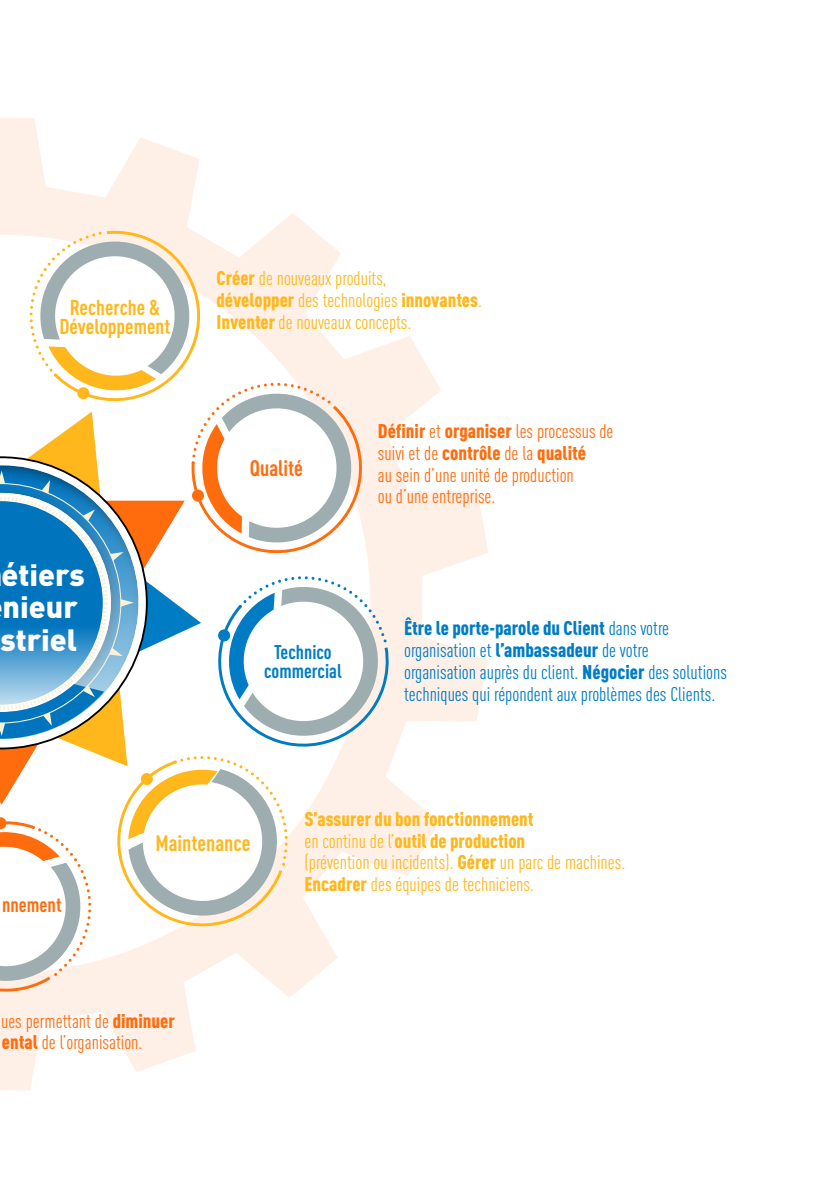
<style>
.page{position:relative;width:840px;height:1191px;background:#fff}
.page>*{position:absolute;margin:0;border:0;box-sizing:border-box;transform-origin:0 0}
.t1{font:900 30.4px/32.4px "DINOT";color:#fff}
.t2{font:700 condensed 22px "DINOT";color:#ffb71b}
.t3{font:700 condensed 22px "DINOT";color:#ff6c0e}
.t4{font:700 condensed 21.2px/19.2px "DINOT";color:#ffb71b;text-align:center}
.t5{font:700 condensed 20.2px "DINOT";color:#ff6c0e}
.t6{font:condensed 19.6px/21.8px "DINOT";color:#ffb71b}
.t7{font:condensed 19.6px/21.8px "DINOT";color:#007cc5}
.t8{font:condensed 19.6px/21.8px "DINOT";color:#ff6c0e}
.t9{font:700 condensed 19.6px/19.2px "DINOT";color:#007cc5;text-align:center}
.s1{font-weight:900}
</style>
<div class="page">
<svg style="left:0;top:118px;width:488px;height:972px"></svg>
<svg style="left:0;top:230px;width:389px;height:764px"></svg>
<p class="t4" style="left:59px;top:296px;width:112px">Recherche &amp;<br>Développement</p>
<h1 class="t1" style="left:1px;top:556px;width:85px">étiers nieur striel</h1>
<p class="t6" style="left:216px;top:266px;width:267px"><span class="s1">Créer</span> de nouveaux produits,<br><span class="s1">développer</span> des technologies <span class="s1">innovantes</span>.<br><span class="s1">Inventer</span> de nouveaux concepts.</p>
<p class="t3" style="left:250px;top:452px;width:54px">Qualité</p>
<p class="t8" style="left:378px;top:419px;width:237px"><span class="s1">Définir</span> et <span class="s1">organiser</span> les processus de suivi et de <span class="s1">contrôle</span> de la <span class="s1">qualité<br></span>au sein d’une unité de production<br>ou d’une entreprise.</p>
<p class="t9" style="left:264px;top:640px;width:79px">Technico commercial</p>
<p class="t7" style="left:404px;top:616px;width:324px"><span class="s1">Être le porte-parole du Client</span> dans votre organisation et <span class="s1">l’ambassadeur</span> de votre<br>organisation auprès du client. <span class="s1">Négocier</span> des solutions techniques qui répondent aux problèmes des Clients.</p>
<p class="t5" style="left:2px;top:890px;width:61px">nnement</p>
<p class="t2" style="left:155px;top:827px;width:96px">Maintenance</p>
<p class="t8" style="left:1px;top:1008px;width:175px">ues permettant de <span class="s1">diminuer ental</span> de l’organisation.</p>
<p class="t6" style="left:304px;top:807px;width:322px"><span class="s1">S’assurer du bon fonctionnement<br></span>en continu de l’<span class="s1">outil de production<br></span>(prévention ou incidents). <span class="s1">Gérer</span> un parc de machines.<br><span class="s1">Encadrer</span> des équipes de techniciens.</p>
</div>
